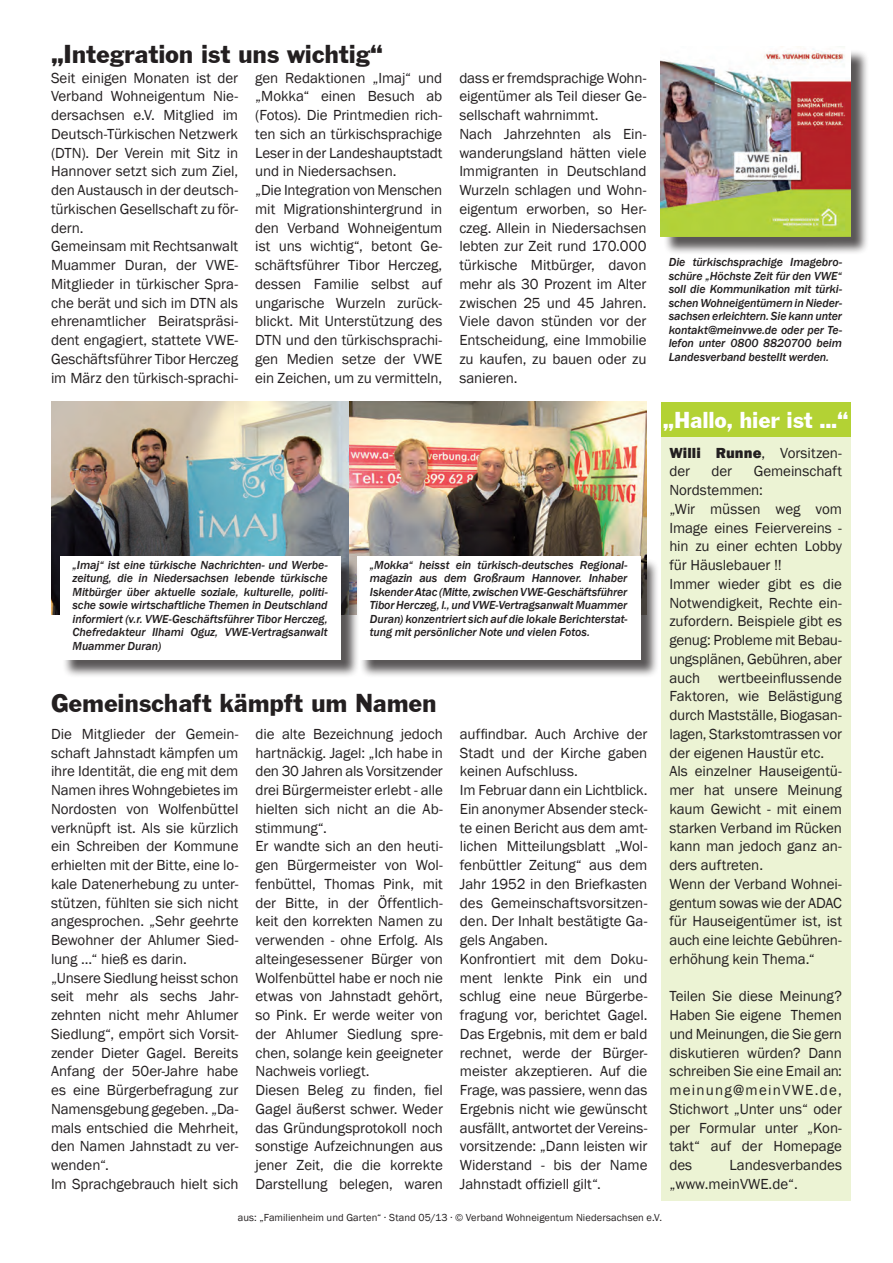
<style>
.page{position:relative;width:893px;height:1263px;background:#fff}
.page>*{position:absolute;margin:0;border:0;box-sizing:border-box;transform-origin:0 0}
.t1{font:27px "Franklin Gothic";letter-spacing:-.01em;color:#231f20}
.t2{font:24px "Franklin Gothic";letter-spacing:-.01em;color:#fff}
.t3{font:15px/18.8px "Franklin Gothic";letter-spacing:-.005em;color:#231f20}
.t4{font:italic 500 12px/13.5px "Franklin Gothic";letter-spacing:-.01em;color:#231f20;text-align:justify}
.t5{font:10.5px "Franklin Gothic";letter-spacing:.005em;color:#231f20}
.s1{font-weight:800}
</style>
<div class="page">
<div style="left:661px;top:435px;width:189px;height:765px;background:#ecf3d4"></div>
<div style="left:661px;top:402px;width:189px;height:34px;background:#b3d234"></div>
<img style="left:51px;top:402px;width:595px;height:212px">
<div style="left:663px;top:49px;width:206px;height:206px;background:#231f20;opacity:.75"></div>
<img style="left:661px;top:49px;width:190px;height:188px">
<div style="left:359px;top:558px;width:300px;height:120px;background:#231f20;opacity:.75"></div>
<div style="left:357px;top:556px;width:283px;height:103px;background:#fff"></div>
<div style="left:62px;top:558px;width:297px;height:120px;background:#231f20;opacity:.75"></div>
<div style="left:60px;top:556px;width:280px;height:103px;background:#fff"></div>
<h1 class="t1" style="left:51px;top:38px;width:333px">„Integration ist uns wichtig“</h1>
<p class="t3" style="left:51px;top:68px;width:189px">Seit einigen Monaten ist der<br>Verband Wohneigentum Nie&shy;dersachsen e.V. Mitglied im<br>Deutsch-Türkischen Netzwerk (DTN). Der Verein mit Sitz in<br>Hannover setzt sich zum Ziel, den Austausch in der deutsch&shy;türkischen Gesellschaft zu för&shy;dern.<br>Gemeinsam mit Rechtsanwalt<br>Muammer Duran, der VWE-<br>Mitglieder in türkischer Spra&shy;che berät und sich im DTN als ehrenamtlicher Beiratspräsi&shy;dent engagiert, stattete VWE-<br>Geschäftsführer Tibor Herczeg im März den türkisch-sprachi-</p>
<p class="t3" style="left:255px;top:68px;width:189px">gen Redaktionen „Imaj“ und „Mokka“ einen Besuch ab (Fotos). Die Printmedien rich&shy;ten sich an türkischsprachige<br>Leser in der Landeshauptstadt und in Niedersachsen.<br>„Die Integration von Menschen mit Migrationshintergrund in den Verband Wohneigentum ist uns wichtig“, betont Ge&shy;schäftsführer Tibor Herczeg, dessen Familie selbst auf ungarische Wurzeln zurück&shy;blickt. Mit Unterstützung des<br>DTN und den türkischsprachi&shy;gen Medien setze der VWE ein Zeichen, um zu vermitteln,</p>
<p class="t3" style="left:459px;top:68px;width:189px">dass er fremdsprachige Wohn&shy;eigentümer als Teil dieser Ge&shy;sellschaft wahrnimmt.<br>Nach Jahrzehnten als Ein&shy;wanderungsland hätten viele<br>Immigranten in Deutschland<br>Wurzeln schlagen und Wohn&shy;eigentum erworben, so Her&shy;czeg. Allein in Niedersachsen lebten zur Zeit rund 170.000 türkische Mitbürger, davon mehr als 30 Prozent im Alter zwischen 25 und 45 Jahren.<br>Viele davon stünden vor der<br>Entscheidung, eine Immobilie zu kaufen, zu bauen oder zu sanieren.</p>
<p class="t4" style="left:73px;top:558px;width:257px">„Imaj“ ist eine türkische Nachrichten- und Werbe&shy;zeitung, die in Niedersachsen lebende türkische Mitbürger über aktuelle soziale, kulturelle, politi&shy;sche sowie wirtschaftliche Themen in Deutschland informiert (v.r. VWE-Geschäftsführer Tibor Herczeg, Chefredakteur Ilhami Oguz, VWE-Vertragsanwalt Muammer Duran)</p>
<p class="t4" style="left:370px;top:558px;width:259px">„Mokka“ heisst ein türkisch-deutsches Regional&shy;magazin aus dem Großraum Hannover. Inhaber Iskender Atac (Mitte, zwischen VWE-Geschäftsführer Tibor Herczeg, l., und VWE-Vertragsanwalt Muammer Duran) konzentriert sich auf die lokale Berichterstat&shy;tung mit persönlicher Note und vielen Fotos.</p>
<h1 class="t1" style="left:51px;top:687px;width:387px">Gemeinschaft kämpft um Namen</h1>
<p class="t3" style="left:51px;top:725px;width:189px">Die Mitglieder der Gemein&shy;schaft Jahnstadt kämpfen um ihre Identität, die eng mit dem<br>Namen ihres Wohngebietes im<br>Nordosten von Wolfenbüttel verknüpft ist. Als sie kürzlich ein Schreiben der Kommune erhielten mit der Bitte, eine lo&shy;kale Datenerhebung zu unter&shy;stützen, fühlten sie sich nicht angesprochen. „Sehr geehrte<br>Bewohner der Ahlumer Sied&shy;lung ...“ hieß es darin. „Unsere Siedlung heisst schon seit mehr als sechs Jahr&shy;zehnten nicht mehr Ahlumer<br>Siedlung“, empört sich Vorsit&shy;zender Dieter Gagel. Bereits<br>Anfang der 50er-Jahre habe es eine Bürgerbefragung zur<br>Namensgebung gegeben. „Da&shy;mals entschied die Mehrheit, den Namen Jahnstadt zu ver&shy;wenden“.<br>Im Sprachgebrauch hielt sich</p>
<p class="t3" style="left:255px;top:725px;width:189px">die alte Bezeichnung jedoch hartnäckig. Jagel: „Ich habe in den 30 Jahren als Vorsitzender drei Bürgermeister erlebt - alle hielten sich nicht an die Ab&shy;stimmung“.<br>Er wandte sich an den heuti&shy;gen Bürgermeister von Wol&shy;fenbüttel, Thomas Pink, mit der Bitte, in der Öffentlich&shy;keit den korrekten Namen zu verwenden - ohne Erfolg. Als alteingesessener Bürger von<br>Wolfenbüttel habe er noch nie etwas von Jahnstadt gehört, so Pink. Er werde weiter von der Ahlumer Siedlung spre&shy;chen, solange kein geeigneter<br>Nachweis vorliegt.<br>Diesen Beleg zu finden, fiel<br>Gagel äußerst schwer. Weder das Gründungsprotokoll noch sonstige Aufzeichnungen aus jener Zeit, die die korrekte<br>Darstellung belegen, waren</p>
<p class="t3" style="left:460px;top:725px;width:189px">auffindbar. Auch Archive der<br>Stadt und der Kirche gaben keinen Aufschluss.<br>Im Februar dann ein Lichtblick.<br>Ein anonymer Absender steck&shy;te einen Bericht aus dem amt&shy;lichen Mitteilungsblatt „Wol&shy;fenbüttler Zeitung“ aus dem<br>Jahr 1952 in den Briefkasten des Gemeinschaftsvorsitzen&shy;den. Der Inhalt bestätigte Ga&shy;gels Angaben.<br>Konfrontiert mit dem Doku&shy;ment lenkte Pink ein und schlug eine neue Bürgerbe&shy;fragung vor, berichtet Gagel.<br>Das Ergebnis, mit dem er bald rechnet, werde der Bürger&shy;meister akzeptieren. Auf die<br>Frage, was passiere, wenn das<br>Ergebnis nicht wie gewünscht ausfällt, antwortet der Vereins&shy;vorsitzende: „Dann leisten wir<br>Widerstand - bis der Name<br>Jahnstadt offiziell gilt“.</p>
<p class="t4" style="left:669px;top:255px;width:175px">Die türkischsprachige Imagebro&shy;schüre „Höchste Zeit für den VWE“ soll die Kommunikation mit türki&shy;schen Wohneigentümern in Nieder&shy;sachsen erleichtern. Sie kann unter kontakt@meinvwe.de oder per Te&shy;lefon unter 0800 8820700 beim Landesverband bestellt werden.</p>
<h2 class="t2" style="left:663px;top:406px;width:187px">„Hallo, hier ist ...“</h2>
<p class="t3" style="left:669px;top:443px;width:174px"><span class="s1">Willi Runne</span>, Vorsitzen&shy;der</p>
<p class="t3" style="left:669px;top:462px;width:174px;text-indent:84px">Gemeinschaft<br>Nordstemmen:<br>„Wir müssen weg vom<br>Image eines Feiervereins - hin zu einer echten Lobby für Häuslebauer !!<br>Immer wieder gibt es die<br>Notwendigkeit, Rechte ein&shy;zufordern. Beispiele gibt es genug: Probleme mit Bebau&shy;ungsplänen, Gebühren, aber auch wertbeeinflussende<br>Faktoren, wie Belästigung durch Mastställe, Biogasan&shy;lagen, Starkstomtrassen vor der eigenen Haustür etc.<br>Als einzelner Hauseigentü&shy;mer hat unsere Meinung kaum Gewicht - mit einem starken Verband im Rücken kann man jedoch ganz an&shy;ders auftreten.<br>Wenn der Verband Wohnei&shy;gentum sowas wie der ADAC für Hauseigentümer ist, ist auch eine leichte Gebühren&shy;erhöhung kein Thema.“</p>
<p class="t3" style="left:669px;top:987px;width:174px;text-align:justify">Teilen Sie diese Meinung?<br>Haben Sie eigene Themen und Meinungen, die Sie gern diskutieren würden? Dann schreiben Sie eine Email an: meinung@meinVWE.de, Stichwort „Unter uns“ oder per Formular unter „Kon&shy;takt“ auf der Homepage des</p>
<p class="t3" style="left:711px;top:462px;width:22px">der</p>
<p class="t3" style="left:669px;top:1156px;width:174px;text-indent:60px">Landesverbandes „www.meinVWE.de“.</p>
<p class="t5" style="left:238px;top:1211px;width:426px">aus: „Familienheim und Garten“ . Stand 05/13 . © Verband Wohneigentum Niedersachsen e.V.</p>
</div>
